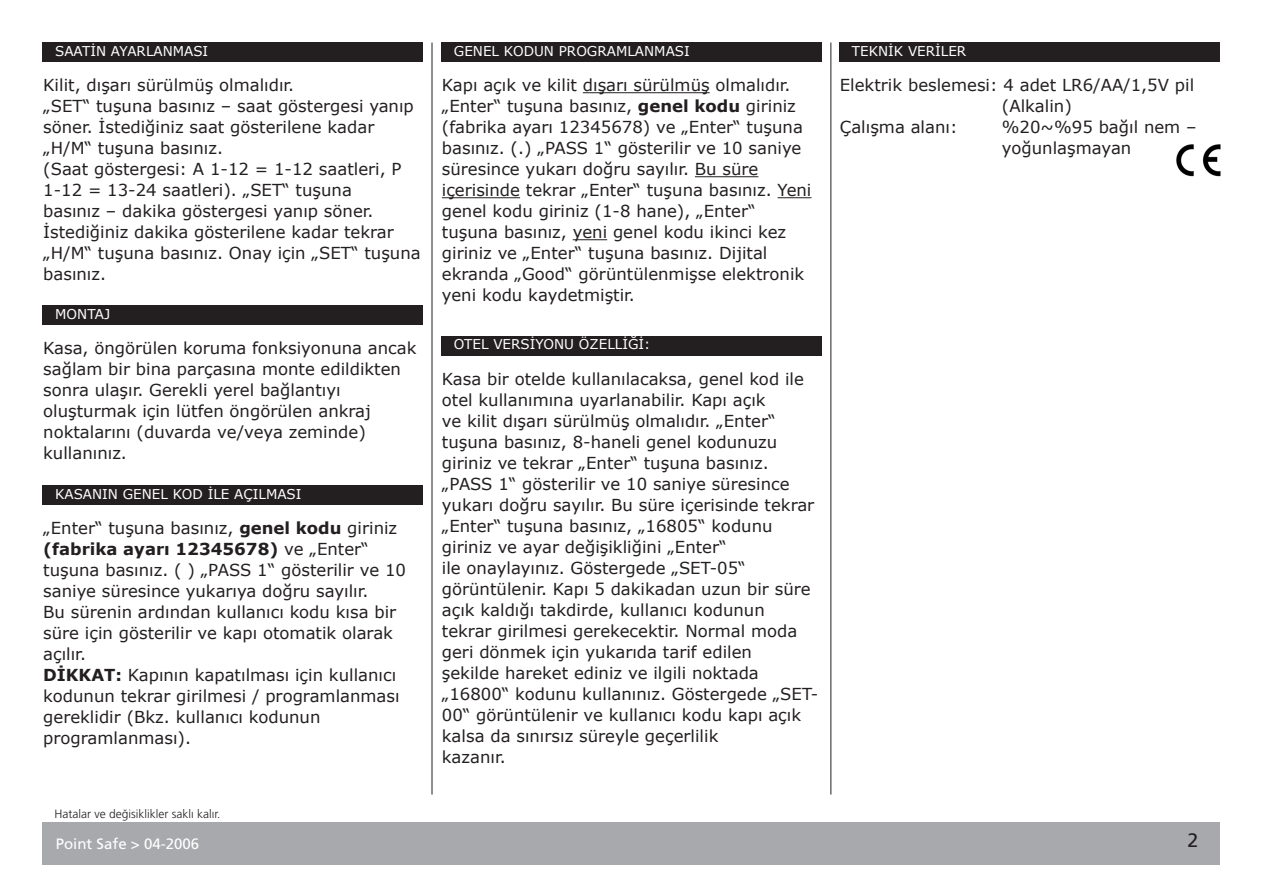
<style>
.page{position:relative;width:1263px;height:893px;background:#fff}
.page>*{position:absolute;margin:0;border:0;box-sizing:border-box;transform-origin:0 0}
.t1{font:19.5px "Frutiger CE";color:#231f20}
.t2{font:16.5px/21px "Verdana";color:#231f20}
.t3{font:15px "Frutiger CE";color:#fff}
.t4{font:13.5px "Verdana";color:#fff}
.t5{font:300 12px "Frutiger CE";color:#231f20}
.s1{font-weight:700}
</style>
<div class="page">
<hr style="left:432px;top:43px;width:1px;height:751px;background:#231f20">
<hr style="left:830px;top:43px;width:1px;height:751px;background:#231f20">
<div style="left:43px;top:822px;width:1177px;height:43px;background:#a8a9ad"></div>
<div style="left:43px;top:43px;width:380px;height:19px;background:#231f20"></div>
<div style="left:43px;top:305px;width:380px;height:20px;background:#231f20"></div>
<div style="left:43px;top:486px;width:380px;height:19px;background:#231f20"></div>
<hr style="left:583px;top:92px;width:127px;height:1px;background:#231f20">
<hr style="left:695px;top:176px;width:63px;height:1px;background:#231f20">
<hr style="left:442px;top:197px;width:78px;height:1px;background:#231f20">
<hr style="left:777px;top:197px;width:34px;height:1px;background:#231f20">
<hr style="left:573px;top:239px;width:34px;height:1px;background:#231f20">
<div style="left:441px;top:43px;width:381px;height:19px;background:#231f20"></div>
<div style="left:839px;top:43px;width:381px;height:19px;background:#231f20"></div>
<img style="left:1176px;top:144px;width:44px;height:33px">
<div style="left:441px;top:336px;width:381px;height:19px;background:#231f20"></div>
<p class="t4" style="left:55px;top:43px;width:155px">SAATİN AYARLANMASI</p>
<p class="t2" style="left:43px;top:75px;width:379px">Kilit, dışarı sürülmüş olmalıdır.<br>„SET“ tuşuna basınız – saat göstergesi yanıp söner. İstediğiniz saat gösterilene kadar „H/M“ tuşuna basınız.<br>(Saat göstergesi: A 1-12 = 1-12 saatleri, P 1-12 = 13-24 saatleri). „SET“ tuşuna<br>basınız – dakika göstergesi yanıp söner.<br>İstediğiniz dakika gösterilene kadar tekrar „H/M“ tuşuna basınız. Onay için „SET“ tuşuna basınız.</p>
<p class="t4" style="left:55px;top:305px;width:56px">MONTAJ</p>
<p class="t2" style="left:43px;top:338px;width:375px">Kasa, öngörülen koruma fonksiyonuna ancak sağlam bir bina parçasına monte edildikten sonra ulaşır. Gerekli yerel bağlantıyı oluşturmak için lütfen öngörülen ankraj noktalarını (duvarda ve/veya zeminde) kullanınız.</p>
<p class="t4" style="left:55px;top:486px;width:248px">KASANIN GENEL KOD İLE AÇILMASI</p>
<p class="t2" style="left:43px;top:518px;width:364px">„Enter“ tuşuna basınız, <span class="s1">genel kodu</span> giriniz <span class="s1">(fabrika ayarı 12345678)</span> ve „Enter“ tuşuna basınız. ( ) „PASS 1“ gösterilir ve 10 saniye süresince yukarıya doğru sayılır.<br>Bu sürenin ardından kullanıcı kodu kısa bir süre için gösterilir ve kapı otomatik olarak açılır.<br><span class="s1">DİKKAT:</span> Kapının kapatılması için kullanıcı kodunun tekrar girilmesi / programlanması gereklidir (Bkz. kullanıcı kodunun programlanması).</p>
<p class="t5" style="left:54px;top:807px;width:168px">Hatalar ve değisiklikler saklı kalır.</p>
<p class="t3" style="left:56px;top:835px;width:145px">Point Safe &gt; 04-2006</p>
<p class="t4" style="left:454px;top:43px;width:237px">GENEL KODUN PROGRAMLANMASI</p>
<p class="t2" style="left:442px;top:75px;width:371px">Kapı açık ve kilit dışarı sürülmüş olmalıdır. „Enter“ tuşuna basınız, <span class="s1">genel kodu</span> giriniz (fabrika ayarı 12345678) ve „Enter“ tuşuna basınız. (.) „PASS 1“ gösterilir ve 10 saniye süresince yukarı doğru sayılır. Bu süre içerisinde tekrar „Enter“ tuşuna basınız. Yeni genel kodu giriniz (1-8 hane), „Enter“ tuşuna basınız, yeni genel kodu ikinci kez giriniz ve „Enter“ tuşuna basınız. Dijital ekranda „Good“ görüntülenmişse elektronik yeni kodu kaydetmiştir.</p>
<p class="t4" style="left:454px;top:336px;width:198px">OTEL VERSİYONU ÖZELLİĞİ:</p>
<p class="t2" style="left:442px;top:368px;width:378px">Kasa bir otelde kullanılacaksa, genel kod ile otel kullanımına uyarlanabilir. Kapı açık<br>ve kilit dışarı sürülmüş olmalıdır. „Enter“ tuşuna basınız, 8-haneli genel kodunuzu giriniz ve tekrar „Enter“ tuşuna basınız. „PASS 1“ gösterilir ve 10 saniye süresince yukarı doğru sayılır. Bu süre içerisinde tekrar „Enter“ tuşuna basınız, „16805“ kodunu giriniz ve ayar değişikliğini „Enter“<br>ile onaylayınız. Göstergede „SET-05“ görüntülenir. Kapı 5 dakikadan uzun bir süre açık kaldığı takdirde, kullanıcı kodunun tekrar girilmesi gerekecektir. Normal moda geri dönmek için yukarıda tarif edilen<br>şekilde hareket ediniz ve ilgili noktada „16800“ kodunu kullanınız. Göstergede „SET-00“ görüntülenir ve kullanıcı kodu kapı açık kalsa da sınırsız süreyle geçerlilik<br>kazanır.</p>
<p class="t4" style="left:852px;top:43px;width:116px">TEKNİK VERİLER</p>
<p class="t2" style="left:840px;top:75px;width:356px">Elektrik beslemesi: 4 adet LR6/AA/1,5V pil</p>
<p class="t2" style="left:1002px;top:96px;width:71px">(Alkalin)</p>
<p class="t2" style="left:840px;top:117px;width:119px">Çalışma alanı:</p>
<p class="t2" style="left:1002px;top:117px;width:196px">%20~%95 bağıl nem – yoğunlaşmayan</p>
<p class="t1" style="left:1187px;top:829px;width:12px">2</p>
</div>
